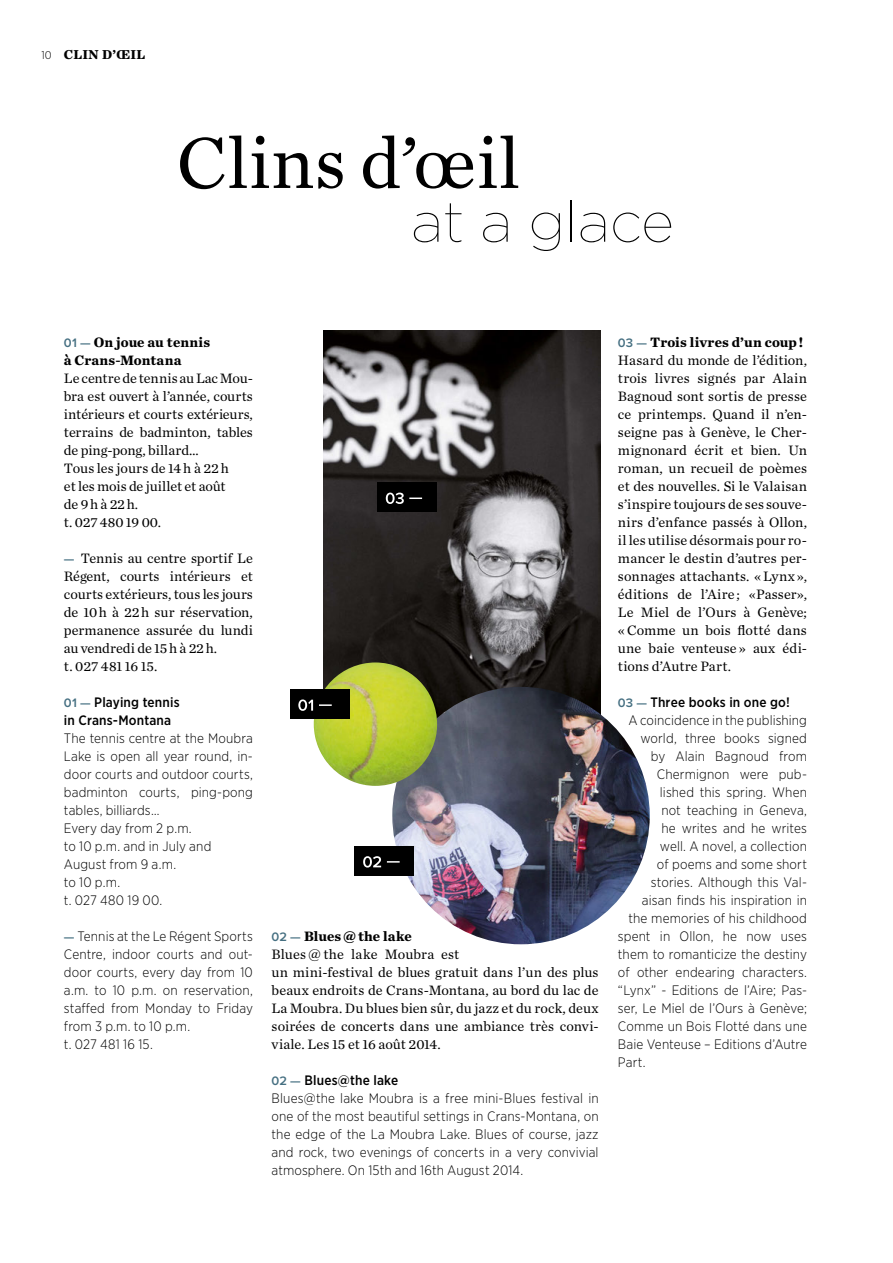
<style>
.page{position:relative;width:893px;height:1263px;background:#fff}
.page>*{position:absolute;margin:0;border:0;box-sizing:border-box;transform-origin:0 0}
.t1{font:75.3px "Chronicle Text G1";color:#000}
.t2{font:100 57px "Gotham HTF";color:#000}
.t3{font:14.25px/18px "Chronicle Text G1";letter-spacing:.005em;color:#000}
.t4{font:700 14.25px/18px "Chronicle Text G1";letter-spacing:.005em;color:#000}
.t5{font:300 13.65px/18px "Gotham Narrow";letter-spacing:.01em;color:#000}
.t6{font:500 13.65px/18px "Gotham Narrow";letter-spacing:.015em;color:#000}
.t7{font:700 13.5px "Chronicle Text G1";letter-spacing:.015em;color:#000}
.s1{font-family:"Gotham Narrow";font-weight:300;font-size:11.25px}
.s2{font-family:"Proxima Nova A";font-weight:600;font-size:12.75px;color:#456f81}
.s3{font-weight:700}
.s4{font-weight:500}
</style>
<div class="page">
<img style="left:323px;top:331px;width:277px;height:386px">
<div style="left:377px;top:482px;width:60px;height:30px;background:#000"></div>
<svg style="left:386px;top:493px;width:36px;height:11px"></svg>
<img style="left:392px;top:687px;width:258px;height:257px;border-radius:129px">
<div style="left:355px;top:846px;width:59px;height:30px;background:#000"></div>
<svg style="left:363px;top:856px;width:37px;height:11px"></svg>
<img style="left:314px;top:662px;width:123px;height:124px;border-radius:62px">
<div style="left:290px;top:689px;width:59px;height:30px;background:#000"></div>
<svg style="left:298px;top:699px;width:34px;height:12px"></svg>
<p class="t7" style="left:41px;top:43px;width:105px"><span class="s1">10</span> CLIN D’ŒIL</p>
<h1 class="t1" style="left:177px;top:106px;width:345px">Clins d’œil</h1>
<h2 class="t2" style="left:411px;top:191px;width:265px">at a glace</h2>
<p class="t4" style="left:64px;top:332px;width:148px"><span class="s2">01 —</span> On joue au tennis à Crans-Montana</p>
<p class="t3" style="left:64px;top:368px;width:191px">Le centre de tennis au Lac Mou&shy;bra est ouvert à l’année, courts intérieurs et courts extérieurs, terrains de badminton, tables de ping-pong, billard…<br>Tous les jours de 14 h à 22 h<br>et les mois de juillet et août<br>de 9 h à 22 h.<br>t. 027 480 19 00.</p>
<p class="t3" style="left:64px;top:548px;width:191px"><span class="s2">—</span> Tennis au centre sportif Le<br>Régent, courts intérieurs et courts extérieurs, tous les jours de 10 h à 22 h sur réservation, permanence assurée du lundi au vendredi de 15 h à 22 h.<br>t. 027 481 16 15.</p>
<p class="t6" style="left:64px;top:693px;width:117px"><span class="s2">01 —</span> Playing tennis in Crans-Montana</p>
<p class="t5" style="left:64px;top:728px;width:191px">The tennis centre at the Moubra<br>Lake is open all year round, in&shy;door courts and outdoor courts, badminton courts, ping-pong tables, billiards…<br>Every day from 2 p.m.<br>to 10 p.m. and in July and<br>August from 9 a.m.<br>to 10 p.m.<br>t. 027 480 19 00.</p>
<p class="t5" style="left:64px;top:926px;width:191px"><span class="s2">—</span> Tennis at the Le Régent Sports<br>Centre, indoor courts and out&shy;door courts, every day from 10 a.m. to 10 p.m. on reservation, staffed from Monday to Friday from 3 p.m. to 10 p.m.<br>t. 027 481 16 15.</p>
<p class="t3" style="left:272px;top:926px;width:329px"><span class="s2">02 —</span> <span class="s3">Blues @ the lake<br></span>Blues @ the lake Moubra est<br>un mini-festival de blues gratuit dans l’un des plus beaux endroits de Crans-Montana, au bord du lac de La Moubra. Du blues bien sûr, du jazz et du rock, deux soirées de concerts dans une ambiance très convi&shy;viale. Les 15 et 16 août 2014.</p>
<p class="t5" style="left:272px;top:1070px;width:329px"><span class="s2">02 —</span> <span class="s4">Blues@the lake<br></span>Blues@the lake Moubra is a free mini-Blues festival in one of the most beautiful settings in Crans-Montana, on the edge of the La Moubra Lake. Blues of course, jazz and rock, two evenings of concerts in a very convivial atmosphere. On 15th and 16th August 2014.</p>
<p class="t3" style="left:618px;top:332px;width:191px"><span class="s2">03 —</span> <span class="s3">Trois livres d’un coup !<br></span>Hasard du monde de l’édition, trois livres signés par Alain<br>Bagnoud sont sortis de presse ce printemps. Quand il n’en&shy;seigne pas à Genève, le Cher&shy;mignonard écrit et bien. Un roman, un recueil de poèmes et des nouvelles. Si le Valaisan s’inspire toujours de ses souve&shy;nirs d’enfance passés à Ollon, il les utilise désormais pour ro&shy;mancer le destin d’autres per&shy;sonnages attachants. « Lynx », éditions de l’Aire ; «Passer»,<br>Le Miel de l’Ours à Genève; « Comme un bois flotté dans une baie venteuse » aux édi&shy;tions d’Autre Part.</p>
<p class="t6" style="left:618px;top:693px;width:173px"><span class="s2">03 —</span> Three books in one go!</p>
<p class="t5" style="left:628px;top:710px;width:180px">A coincidence in the publishing</p>
<p class="t5" style="left:640px;top:728px;width:168px">world, three books signed</p>
<p class="t5" style="left:651px;top:746px;width:158px">by Alain Bagnoud from</p>
<p class="t5" style="left:657px;top:764px;width:151px">Chermignon were pub-</p>
<p class="t5" style="left:660px;top:782px;width:149px">lished this spring. When</p>
<p class="t5" style="left:661px;top:800px;width:147px">not teaching in Geneva,</p>
<p class="t5" style="left:661px;top:818px;width:147px">he writes and he writes</p>
<p class="t5" style="left:660px;top:836px;width:149px">well. A novel, a collection</p>
<p class="t5" style="left:657px;top:854px;width:152px">of poems and some short</p>
<p class="t5" style="left:651px;top:872px;width:158px">stories. Although this Val-</p>
<p class="t5" style="left:642px;top:890px;width:166px">aisan finds his inspiration in</p>
<p class="t5" style="left:628px;top:908px;width:180px">the memories of his childhood</p>
<p class="t5" style="left:618px;top:926px;width:191px">spent in Ollon, he now uses</p>
<p class="t5" style="left:618px;top:944px;width:191px">them to romanticize the destiny</p>
<p class="t5" style="left:618px;top:962px;width:190px">of other endearing characters.</p>
<p class="t5" style="left:618px;top:980px;width:190px">“Lynx” - Editions de l’Aire; Pas-</p>
<p class="t5" style="left:618px;top:998px;width:191px">ser, Le Miel de l’Ours à Genève;</p>
<p class="t5" style="left:618px;top:1016px;width:190px">Comme un Bois Flotté dans une</p>
<p class="t5" style="left:618px;top:1034px;width:190px">Baie Venteuse – Editions d’Autre</p>
<p class="t5" style="left:618px;top:1052px;width:29px">Part.</p>
</div>
